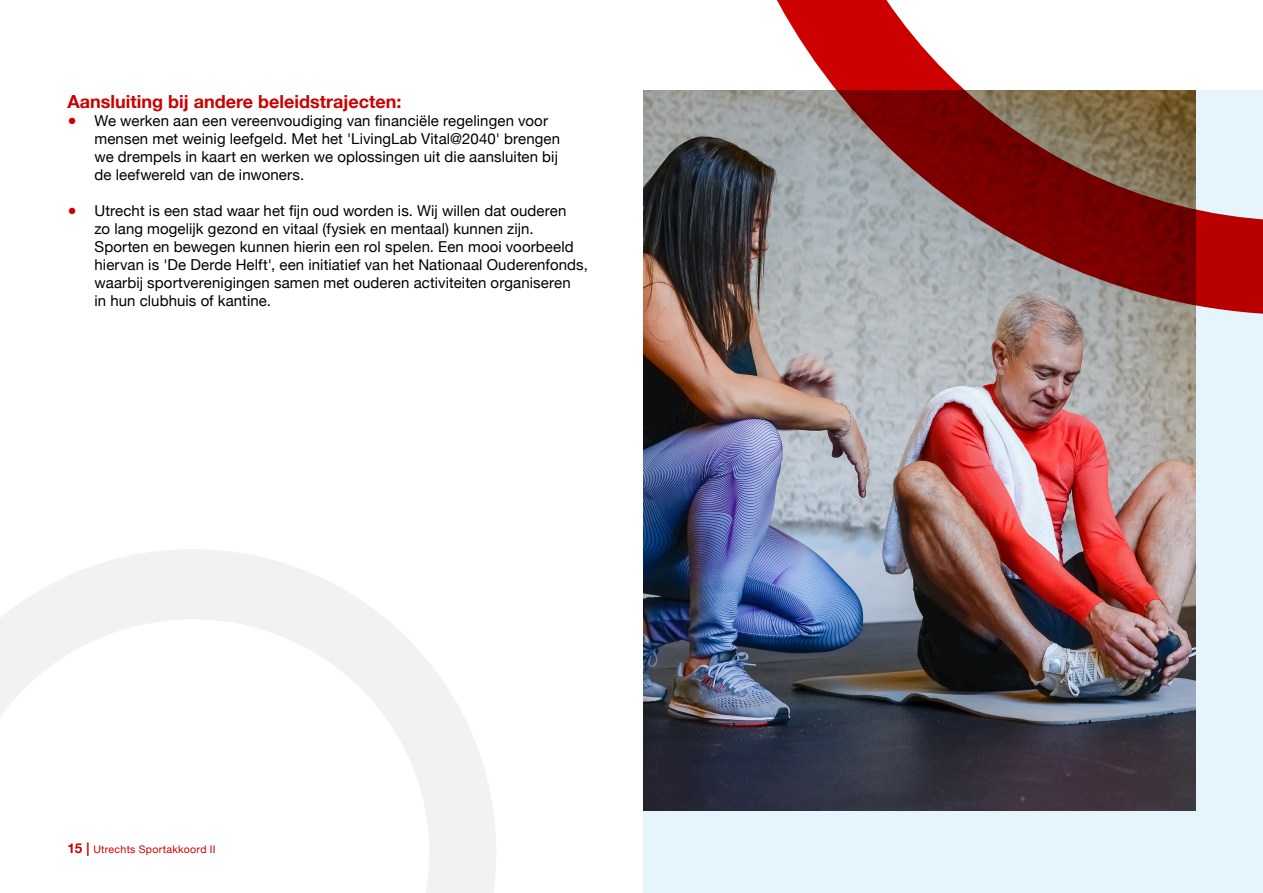
<style>
.page{position:relative;width:1263px;height:893px;background:#fff}
.page>*{position:absolute;margin:0;border:0;box-sizing:border-box;transform-origin:0 0}
.t1{font:700 18px "Helvetica Neue";color:#c00}
.t2{font:15px/18px "Helvetica Neue";letter-spacing:.005em;color:#000}
.t3{font:10.5px "Helvetica Neue";letter-spacing:.03em;color:#c00}
.s1{font-weight:700;font-size:13.5px}
</style>
<div class="page">
<svg style="left:0;top:549px;width:496px;height:344px;fill:#f2f2f4"></svg>
<svg style="left:0;top:619px;width:429px;height:274px"></svg>
<div style="left:643px;top:90px;width:620px;height:803px;background:#e6f5fc"></div>
<img style="left:643px;top:90px;width:552px;height:720px">
<svg style="left:705px;top:0;width:558px;height:315px"></svg>
<h3 class="t1" style="left:68px;top:87px;width:335px">Aansluiting bij andere beleidstrajecten:</h3>
<p class="t2" style="left:94px;top:113px;width:467px">We werken aan een vereenvoudiging van financiële regelingen voor mensen met weinig leefgeld. Met het 'LivingLab Vital@2040' brengen we drempels in kaart en werken we oplossingen uit die aansluiten bij de leefwereld van de inwoners.</p>
<p class="t2" style="left:94px;top:203px;width:495px">Utrecht is een stad waar het fijn oud worden is. Wij willen dat ouderen<br>zo lang mogelijk gezond en vitaal (fysiek en mentaal) kunnen zijn.<br>Sporten en bewegen kunnen hierin een rol spelen. Een mooi voorbeeld hiervan is 'De Derde Helft', een initiatief van het Nationaal Ouderenfonds, waarbij sportverenigingen samen met ouderen activiteiten organiseren<br>in hun clubhuis of kantine.</p>
<p class="t3" style="left:68px;top:841px;width:149px"><span class="s1">15 |</span> Utrechts Sportakkoord II</p>
</div>
